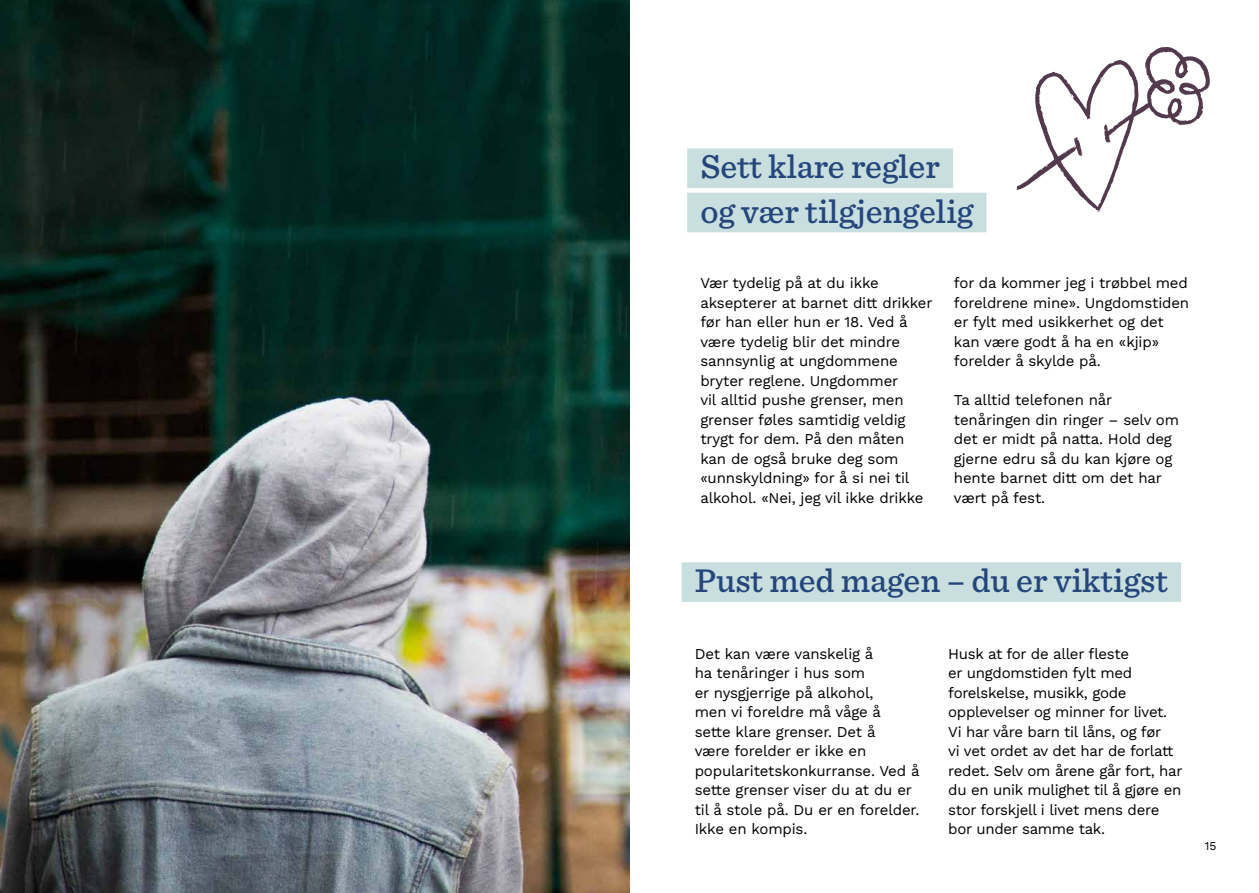
<style>
.page{position:relative;width:1259px;height:893px;background:#fff}
.page>*{position:absolute;margin:0;border:0;box-sizing:border-box;transform-origin:0 0}
.t1{font:500 34.35px/44.2px "Sentinel";color:#25467b}
.t2{font:15px/19.5px "Work Sans";letter-spacing:-.01em;color:#000}
.t3{font:12px "Work Sans";color:#000}
</style>
<div class="page">
<div style="left:681px;top:562px;width:500px;height:40px;background:#c9dedf"></div>
<div style="left:687px;top:149px;width:266px;height:39px;background:#c9dedf"></div>
<div style="left:687px;top:193px;width:299px;height:39px;background:#c9dedf"></div>
<svg style="left:1016px;top:47px;width:194px;height:165px"></svg>
<img style="left:0;top:0;width:629px;height:893px">
<h1 class="t1" style="left:700px;top:143px;width:274px">Sett klare regler og vær tilgjengelig</h1>
<p class="t2" style="left:700px;top:273px;width:234px">Vær tydelig på at du ikke aksepterer at barnet ditt drikker før han eller hun er 18. Ved å være tydelig blir det mindre sannsynlig at ungdommene bryter reglene. Ungdommer<br>vil alltid pushe grenser, men grenser føles samtidig veldig trygt for dem. På den måten kan de også bruke deg som «unnskyldning» for å si nei til alkohol. «Nei, jeg vil ikke drikke</p>
<p class="t2" style="left:954px;top:273px;width:237px">for da kommer jeg i trøbbel med foreldrene mine». Ungdomstiden er fylt med usikkerhet og det kan være godt å ha en «kjip» forelder å skylde på.</p>
<p class="t2" style="left:954px;top:390px;width:227px">Ta alltid telefonen når tenåringen din ringer – selv om det er midt på natta. Hold deg gjerne edru så du kan kjøre og hente barnet ditt om det har vært på fest.</p>
<h1 class="t1" style="left:694px;top:557px;width:474px">Pust med magen – du er viktigst</h1>
<p class="t2" style="left:694px;top:643px;width:226px">Det kan være vanskelig å<br>ha tenåringer i hus som<br>er nysgjerrige på alkohol,<br>men vi foreldre må våge å sette klare grenser. Det å<br>være forelder er ikke en popularitetskonkurranse. Ved å sette grenser viser du at du er til å stole på. Du er en forelder.<br>Ikke en kompis.</p>
<p class="t2" style="left:948px;top:643px;width:236px">Husk at for de aller fleste<br>er ungdomstiden fylt med forelskelse, musikk, gode opplevelser og minner for livet.<br>Vi har våre barn til låns, og før<br>vi vet ordet av det har de forlatt redet. Selv om årene går fort, har du en unik mulighet til å gjøre en stor forskjell i livet mens dere bor under samme tak.</p>
<p class="t3" style="left:1205px;top:837px;width:13px">15</p>
</div>
